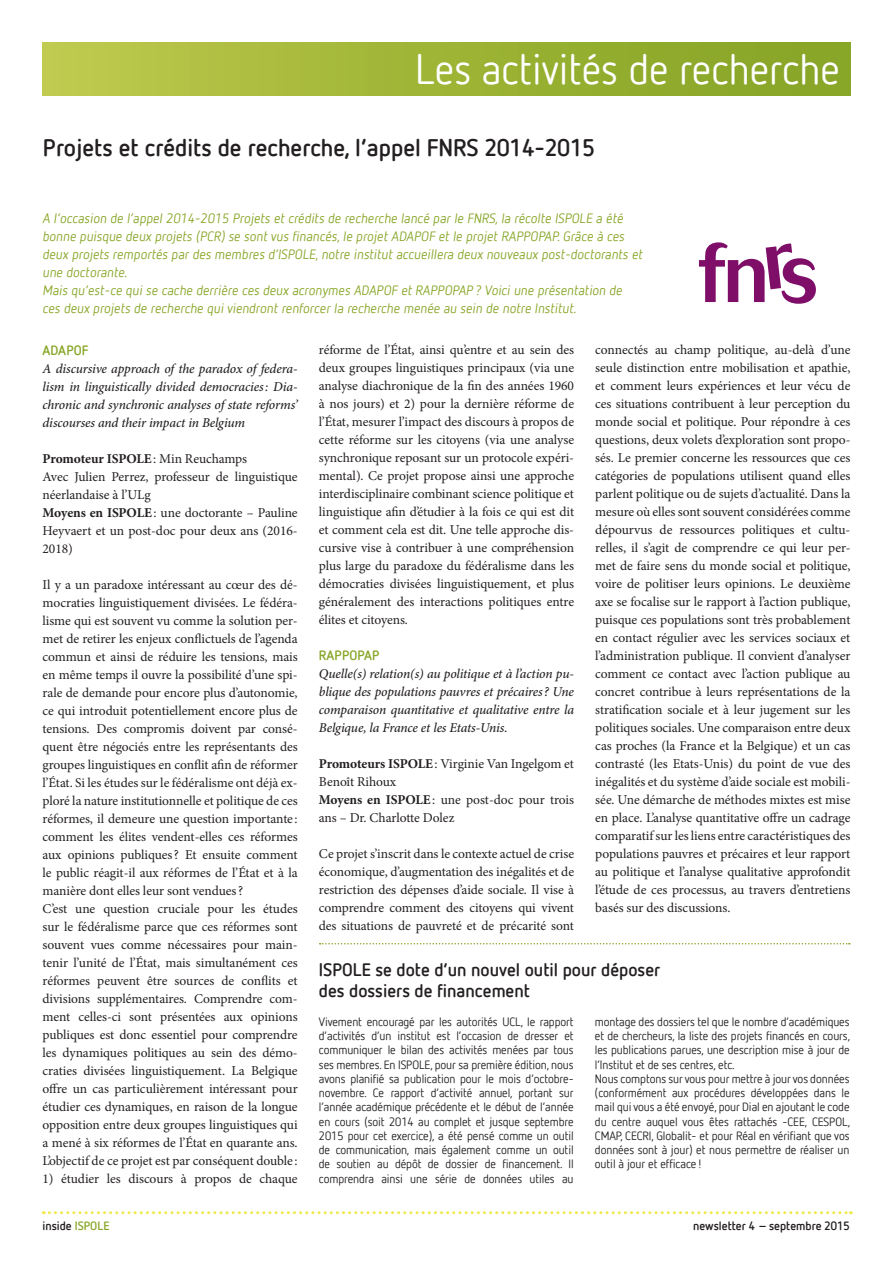
<style>
.page{position:relative;width:893px;height:1263px;background:#fff}
.page>*{position:absolute;margin:0;border:0;box-sizing:border-box;transform-origin:0 0}
.t1{font:42px "Netto Offc";color:#fff}
.t2{font:700 24px "Netto Offc";color:#231f20}
.t3{font:700 18px/20.2px "Netto Offc";color:#231f20}
.t4{font:13.5px/18px "Minion Pro";letter-spacing:-.005em;color:#231f20}
.t5{font:13.5px/18px "Netto Offc";letter-spacing:.01em;color:#88a628}
.t6{font:italic 500 13.5px/18px "Minion Pro";letter-spacing:-.015em;color:#231f20;text-align:justify}
.t7{font:700 13.5px "Netto Offc";letter-spacing:.01em;color:#88a628}
.t8{font:12px/14.2px "Netto Offc";letter-spacing:-.005em;color:#231f20;text-align:justify}
.t9{font:700 12px "Netto Offc";color:#231f20}
.s1{font-weight:700}
.s2{color:#88a628}
</style>
<div class="page">
<svg style="left:43px;top:1211px;width:808px;height:3px"></svg>
<div style="left:43px;top:43px;width:807px;height:53px;background:linear-gradient(to right,#bcc94b,#83a223)"></div>
<svg style="left:320px;top:943px;width:530px;height:1px"></svg>
<svg style="left:699px;top:242px;width:117px;height:62px"></svg>
<h1 class="t1" style="left:415px;top:43px;width:426px">Les activités de recherche</h1>
<h2 class="t2" style="left:43px;top:133px;width:554px">Projets et crédits de recherche, l’appel FNRS 2014-2015</h2>
<p class="t5" style="left:43px;top:209px;width:604px">A l’occasion de l’appel 2014-2015 Projets et crédits de recherche lancé par le FNRS, la récolte ISPOLE a été bonne puisque deux projets (PCR) se sont vus financés, le projet ADAPOF et le projet RAPPOPAP. Grâce à ces deux projets remportés par des membres d’ISPOLE, notre institut accueillera deux nouveaux post-doctorants et une doctorante.<br>Mais qu’est-ce qui se cache derrière ces deux acronymes ADAPOF et RAPPOPAP ? Voici une présentation de ces deux projets de recherche qui viendront renforcer la recherche menée au sein de notre Institut.</p>
<p class="t4" style="left:319px;top:341px;width:257px;text-align:justify">réforme de l’État, ainsi qu’entre et au sein des deux groupes linguistiques principaux (via une analyse diachronique de la fin des années 1960 à nos jours) et 2) pour la dernière réforme de l’État, mesurer l’impact des discours à propos de cette réforme sur les citoyens (via une analyse synchronique reposant sur un protocole expéri&shy;mental). Ce projet propose ainsi une approche interdisciplinaire combinant science politique et linguistique afin d’étudier à la fois ce qui est dit et comment cela est dit. Une telle approche dis&shy;cursive vise à contribuer à une compréhension plus large du paradoxe du fédéralisme dans les démocraties divisées linguistiquement, et plus généralement des interactions politiques entre élites et citoyens.</p>
<p class="t7" style="left:319px;top:647px;width:62px">RAPPOPAP</p>
<p class="t6" style="left:319px;top:665px;width:257px">Quelle(s) relation(s) au politique et à l’action pu&shy;blique des populations pauvres et précaires? Une comparaison quantitative et qualitative entre la Belgique, la France et les Etats-Unis.</p>
<p class="t4" style="left:319px;top:755px;width:257px"><span class="s1">Promoteurs ISPOLE</span>: Virginie Van Ingelgom et<br>Benoît Rihoux<br><span class="s1">Moyens en ISPOLE</span>: une post-doc pour trois ans – Dr. Charlotte Dolez</p>
<p class="t4" style="left:319px;top:845px;width:257px;text-align:justify">Ce projet s’inscrit dans le contexte actuel de crise économique, d’augmentation des inégalités et de restriction des dépenses d’aide sociale. Il vise à comprendre comment des citoyens qui vivent des situations de pauvreté et de précarité sont</p>
<p class="t4" style="left:595px;top:341px;width:257px;text-align:justify">connectés au champ politique, au-delà d’une seule distinction entre mobilisation et apathie, et comment leurs expériences et leur vécu de ces situations contribuent à leur perception du monde social et politique. Pour répondre à ces questions, deux volets d’exploration sont propo&shy;sés. Le premier concerne les ressources que ces catégories de populations utilisent quand elles parlent politique ou de sujets d’actualité. Dans la mesure où elles sont souvent considérées comme dépourvus de ressources politiques et cultu&shy;relles, il s’agit de comprendre ce qui leur per&shy;met de faire sens du monde social et politique, voire de politiser leurs opinions. Le deuxième axe se focalise sur le rapport à l’action publique, puisque ces populations sont très probablement en contact régulier avec les services sociaux et l’administration publique. Il convient d’analyser comment ce contact avec l’action publique au concret contribue à leurs représentations de la stratification sociale et à leur jugement sur les politiques sociales. Une comparaison entre deux cas proches (la France et la Belgique) et un cas contrasté (les Etats-Unis) du point de vue des inégalités et du système d’aide sociale est mobili&shy;sée. Une démarche de méthodes mixtes est mise en place. L’analyse quantitative offre un cadrage comparatif sur les liens entre caractéristiques des populations pauvres et précaires et leur rapport au politique et l’analyse qualitative approfondit l’étude de ces processus, au travers d’entretiens basés sur des discussions.</p>
<p class="t7" style="left:43px;top:342px;width:47px">ADAPOF</p>
<p class="t6" style="left:43px;top:360px;width:257px">A discursive approach of the paradox of federa&shy;lism in linguistically divided democracies: Dia&shy;chronic and synchronic analyses of state reforms’ discourses and their impact in Belgium</p>
<p class="t4" style="left:43px;top:450px;width:257px"><span class="s1">Promoteur ISPOLE</span>: Min Reuchamps<br>Avec Julien Perrez, professeur de linguistique néerlandaise à l’ULg<br><span class="s1">Moyens en ISPOLE</span>: une doctorante – Pauline<br>Heyvaert et un post-doc pour deux ans (2016-<br>2018)</p>
<p class="t4" style="left:43px;top:576px;width:257px">Il y a un paradoxe intéressant au cœur des dé&shy;mocraties linguistiquement divisées. Le fédéra&shy;lisme qui est souvent vu comme la solution per&shy;met de retirer les enjeux conflictuels de l’agenda commun et ainsi de réduire les tensions, mais en même temps il ouvre la possibilité d’une spi&shy;rale de demande pour encore plus d’autonomie, ce qui introduit potentiellement encore plus de tensions. Des compromis doivent par consé&shy;quent être négociés entre les représentants des groupes linguistiques en conflit afin de réformer l’État. Si les études sur le fédéralisme ont déjà ex&shy;ploré la nature institutionnelle et politique de ces réformes, il demeure une question importante : comment les élites vendent-elles ces réformes aux opinions publiques? Et ensuite comment le public réagit-il aux réformes de l’État et à la manière dont elles leur sont vendues?<br>C’est une question cruciale pour les études sur le fédéralisme parce que ces réformes sont souvent vues comme nécessaires pour main&shy;tenir l’unité de l’État, mais simultanément ces réformes peuvent être sources de conflits et divisions supplémentaires. Comprendre com&shy;ment celles-ci sont présentées aux opinions publiques est donc essentiel pour comprendre les dynamiques politiques au sein des démo&shy;craties divisées linguistiquement. La Belgique offre un cas particulièrement intéressant pour étudier ces dynamiques, en raison de la longue opposition entre deux groupes linguistiques qui a mené à six réformes de l’État en quarante ans.<br>L’objectif de ce projet est par conséquent double :</p>
<p class="t4" style="left:43px;top:1169px;width:257px">1) étudier les discours à propos de chaque</p>
<h3 class="t3" style="left:319px;top:959px;width:343px">ISPOLE se dote d’un nouvel outil pour déposer des dossiers de financement</h3>
<p class="t8" style="left:319px;top:1014px;width:256px">Vivement encouragé par les autorités UCL, le rapport d’activités d’un institut est l’occasion de dresser et communiquer le bilan des activités menées par tous ses membres. En ISPOLE, pour sa première édition, nous avons planifié sa publication pour le mois d’octobre&shy;novembre. Ce rapport d’activité annuel, portant sur l’année académique précédente et le début de l’année en cours (soit 2014 au complet et jusque septembre 2015 pour cet exercice), a été pensé comme un outil de communication, mais également comme un outil de soutien au dépôt de dossier de financement. Il comprendra ainsi une série de données utiles au</p>
<p class="t8" style="left:595px;top:1014px;width:257px;text-align:left">montage des dossiers tel que le nombre d’académiques et de chercheurs, la liste des projets financés en cours, les publications parues, une description mise à jour de l’Institut et de ses centres, etc.<br>Nous comptons sur vous pour mettre à jour vos données (conformément aux procédures développées dans le mail qui vous a été envoyé, pour Dial en ajoutant le code du centre auquel vous êtes rattachés -CEE, CESPOL, CMAP, CECRI, Globalit- et pour Réal en vérifiant que vos données sont à jour) et nous permettre de réaliser un outil à jour et efficace!</p>
<p class="t9" style="left:43px;top:1218px;width:68px">inside <span class="s2">ISPOLE</span></p>
<p class="t9" style="left:693px;top:1218px;width:158px">newsletter 4 – septembre 2015</p>
</div>
